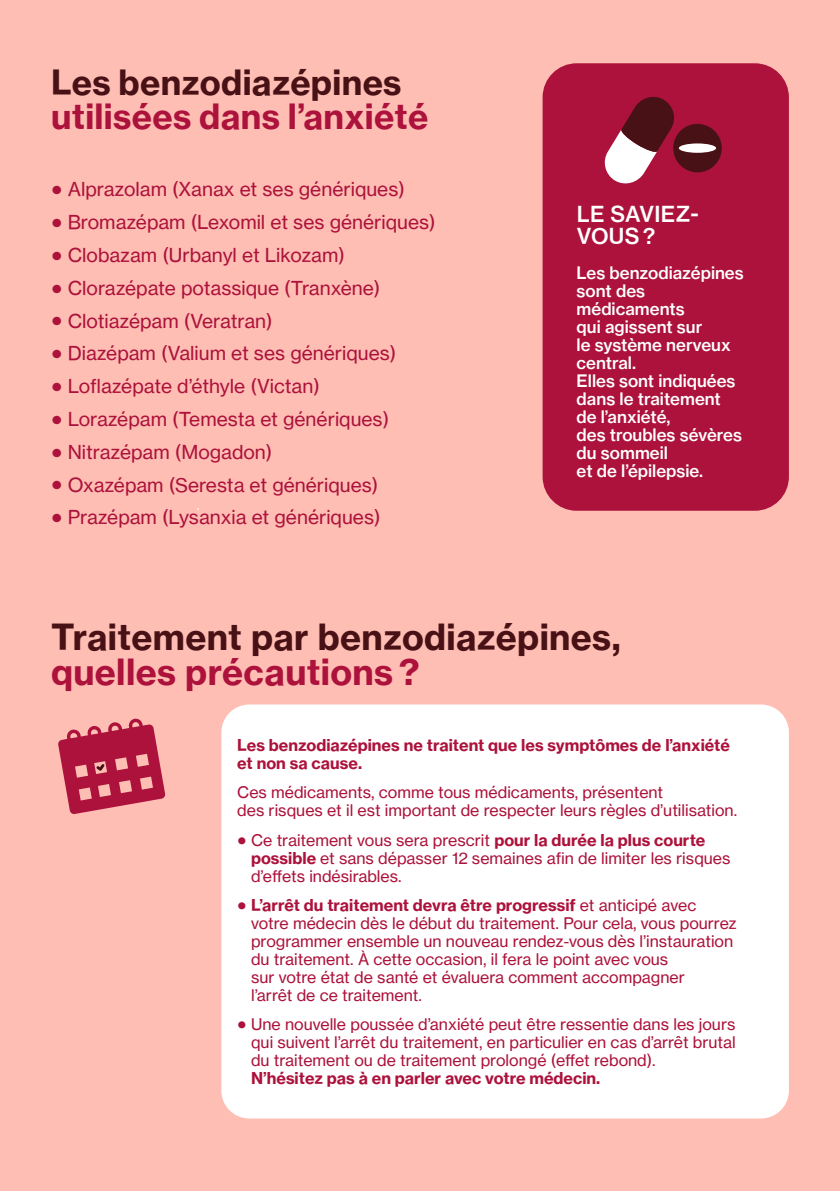
<style>
.page{position:relative;width:840px;height:1191px;background:#fff}
.page>*{position:absolute;margin:0;border:0;box-sizing:border-box;transform-origin:0 0}
._1_Inter_LOSANGE{font:35.2px/35.2px "N Haas Grotesk TX Pro 75 Bd";letter-spacing:.01em;color:#481116}
.Style_de_paragraphe_2{font:34px/34px "N Haas Grotesk TX Pro 75 Bd";letter-spacing:.01em;color:#ac123b}
.texte_courant{font:21.6px/21.6px "N Haas Grotesk TX Pro 65 Md";letter-spacing:.015em;color:#fff}
.t1{font:19.2px "N Haas Grotesk TX Pro 55 Rg";color:#ac123b}
.texte_courant-2{font:16.8px/18px "N Haas Grotesk TX Pro 65 Md";color:#fff}
.t2{font:16px/18px "N Haas Grotesk TX Pro 55 Rg";color:#ac123b}
.t3{font:16px/18px "N Haas Grotesk TX Pro 75 Bd";color:#ac123b}
.s1{color:#481116}
.s2{font-size:33.6px}
.s3{color:#ac123b}
.s4{font-size:28px}
.s5{font-family:"N Haas Grotesk TX Pro 75 Bd"}
</style>
<div class="page">
<div style="left:0;top:0;width:839px;height:1191px;background:#ffbeb4"></div>
<div style="left:221px;top:704px;width:567px;height:414px;background:#fff;border-radius:28px"></div>
<svg style="left:58px;top:718px;width:107px;height:96px"></svg>
<div style="left:542px;top:63px;width:246px;height:448px;background:#ac123b;border-radius:34px"></div>
<svg style="left:604px;top:97px;width:70px;height:87px"></svg>
<div style="left:672px;top:124px;width:49px;height:48px;background:#481116;border-radius:50%"></div>
<div style="left:678px;top:143px;width:37px;height:10px;background:#fff;border-radius:50%"></div>
<p class="Style_de_paragraphe_2" style="left:51px;top:62px;width:378px"><span class="s1">Les benzodiazépines </span>utilisées dans l’anxiété</p>
<p class="t1" style="left:51px;top:174px;width:355px"><span class="s2">•</span> Alprazolam (Xanax et ses génériques)</p>
<p class="t1" style="left:51px;top:207px;width:386px"><span class="s2">•</span> Bromazépam (Lexomil et ses génériques)</p>
<p class="t1" style="left:51px;top:240px;width:295px"><span class="s2">•</span> Clobazam (Urbanyl et Likozam)</p>
<p class="t1" style="left:51px;top:273px;width:330px"><span class="s2">•</span> Clorazépate potassique (Tranxène)</p>
<p class="t1" style="left:51px;top:306px;width:223px"><span class="s2">•</span> Clotiazépam (Veratran)</p>
<p class="t1" style="left:51px;top:338px;width:346px"><span class="s2">•</span> Diazépam (Valium et ses génériques)</p>
<p class="t1" style="left:51px;top:371px;width:270px"><span class="s2">•</span> Loflazépate d’éthyle (Victan)</p>
<p class="t1" style="left:51px;top:404px;width:339px"><span class="s2">•</span> Lorazépam (Temesta et génériques)</p>
<p class="t1" style="left:51px;top:437px;width:223px"><span class="s2">•</span> Nitrazépam (Mogadon)</p>
<p class="t1" style="left:51px;top:470px;width:328px"><span class="s2">•</span> Oxazépam (Seresta et génériques)</p>
<p class="t1" style="left:51px;top:502px;width:331px"><span class="s2">•</span> Prazépam (Lysanxia et génériques)</p>
<p class="texte_courant" style="left:576px;top:202px;width:123px">LE SAVIEZ-<br>VOUS ?</p>
<p class="texte_courant-2" style="left:576px;top:262px;width:168px">Les benzodiazépines sont des médicaments<br>qui agissent sur<br>le système nerveux central.<br>Elles sont indiquées dans le traitement de l’anxiété,<br>des troubles sévères du sommeil<br>et de l’épilepsie.</p>
<p class="_1_Inter_LOSANGE" style="left:51px;top:616px;width:571px">Traitement par benzodiazépines, <span class="s3">quelles précautions ?</span></p>
<p class="t3" style="left:237px;top:735px;width:494px">Les benzodiazépines ne traitent que les symptômes de l’anxiété et non sa cause.</p>
<p class="t2" style="left:237px;top:782px;width:501px">Ces médicaments, comme tous médicaments, présentent<br>des risques et il est important de respecter leurs règles d’utilisation.</p>
<p class="t2" style="left:251px;top:829px;width:480px;text-indent:-14px"><span class="s4">•</span> Ce traitement vous sera prescrit <span class="s5">pour la durée la plus courte possible</span> et sans dépasser 12 semaines afin de limiter les risques d’effets indésirables.</p>
<p class="t2" style="left:251px;top:895px;width:487px;text-indent:-14px"><span class="s4">•</span> <span class="s5">L’arrêt du traitement devra être progressif</span> et anticipé avec votre médecin dès le début du traitement. Pour cela, vous pourrez programmer ensemble un nouveau rendez-vous dès l’instauration du traitement. À cette occasion, il fera le point avec vous<br>sur votre état de santé et évaluera comment accompagner<br>l’arrêt de ce traitement.</p>
<p class="t2" style="left:251px;top:1014px;width:486px;text-indent:-14px"><span class="s4">•</span> Une nouvelle poussée d’anxiété peut être ressentie dans les jours qui suivent l’arrêt du traitement, en particulier en cas d’arrêt brutal du traitement ou de traitement prolongé (effet rebond).<br><span class="s5">N’hésitez pas à en parler avec votre médecin.</span></p>
</div>
